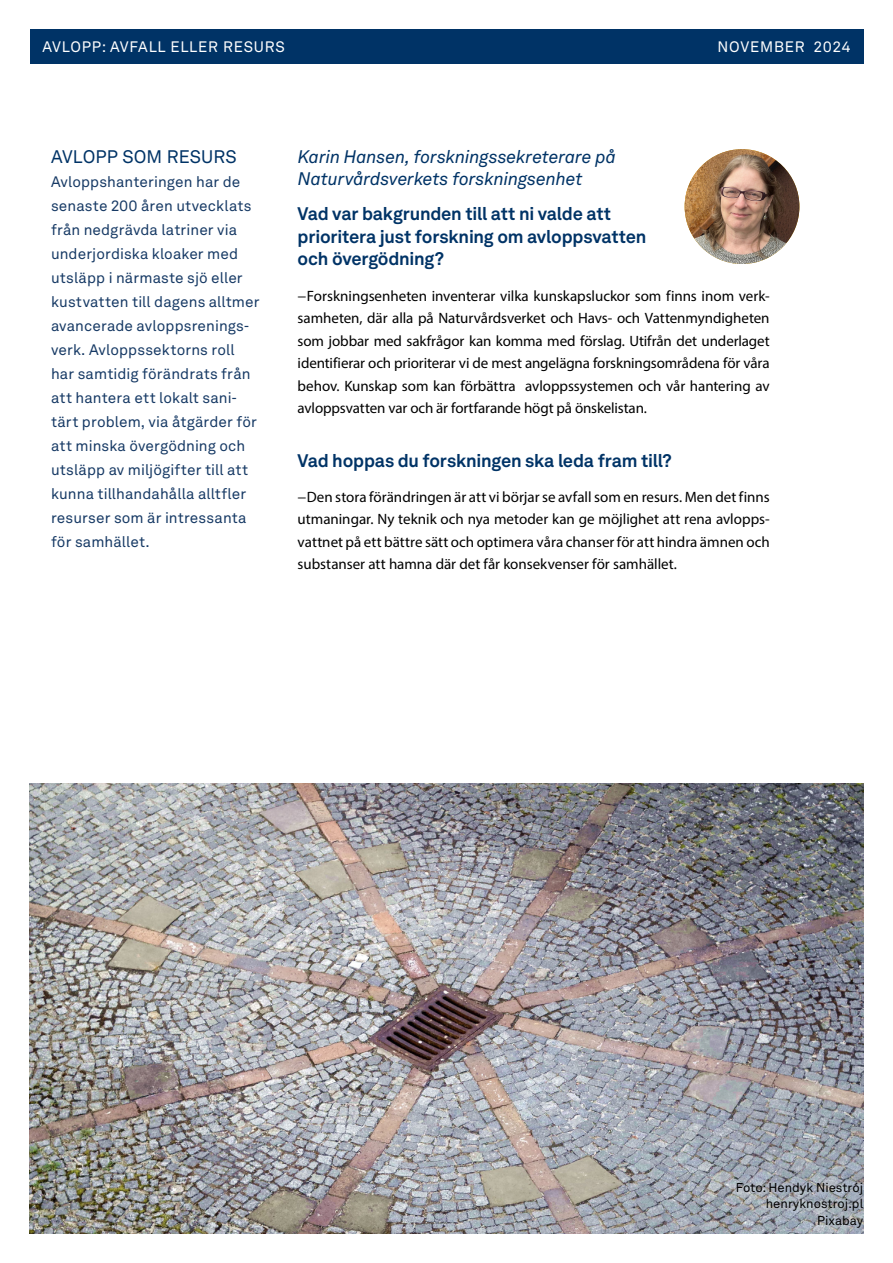
<style>
.page{position:relative;width:893px;height:1263px;background:#fff}
.page>*{position:absolute;margin:0;border:0;box-sizing:border-box;transform-origin:0 0}
.Rubrik_2{font:700 18px/22.5px "Akkurat LL";letter-spacing:-.015em;color:#036}
.Rubrik_2-2{font:italic 18px/22.5px "Akkurat LL";letter-spacing:-.015em;color:#036}
.Ingress_-_havsblå{font:18px "Akkurat LL";letter-spacing:.005em;color:#036}
.Brödtext_1{font:15px/22.5px "Myriad Pro";letter-spacing:-.005em;color:#000;text-align:justify}
.Ingress_-_havsblå-2{font:15px/24px "Akkurat LL";letter-spacing:.005em;color:#173a65}
.t1{font:15px "Akkurat LL";letter-spacing:.05em;color:#fff}
.Bildtext{font:12.75px "Akkurat LL";color:#000}
</style>
<div class="page">
<div style="left:30px;top:30px;width:833px;height:34px;background:#036"></div>
<div style="left:841px;top:952px;width:26px;height:278px;background:#fff;opacity:.75"></div>
<img style="left:685px;top:149px;width:114px;height:115px;border-radius:57px">
<img style="left:30px;top:783px;width:833px;height:450px">
<div style="left:727px;top:1173px;width:145px;height:63px;background:#fff;opacity:.75"></div>
<p class="t1" style="left:43px;top:36px;width:244px">AVLOPP: AVFALL ELLER RESURS</p>
<p class="t1" style="left:718px;top:36px;width:134px">NOVEMBER 2024</p>
<p class="Ingress_-_havsblå" style="left:51px;top:143px;width:187px">AVLOPP SOM RESURS</p>
<p class="Ingress_-_havsblå-2" style="left:51px;top:169px;width:210px">Avloppshanteringen har de senaste 200 åren utvecklats från nedgrävda latriner via underjordiska kloaker med utsläpp i närmaste sjö eller kustvatten till dagens alltmer avancerade avloppsrenings&shy;verk. Avloppssektorns roll har samtidig förändrats från att hantera ett lokalt sani&shy;tärt problem, via åtgärder för att minska övergödning och utsläpp av miljögifter till att kunna tillhandahålla alltfler resurser som är intressanta för samhället.</p>
<h2 class="Rubrik_2-2" style="left:298px;top:144px;width:320px">Karin Hansen, forskningssekreterare på<br>Naturvårdsverkets forskningsenhet</h2>
<h2 class="Rubrik_2" style="left:298px;top:202px;width:350px">Vad var bakgrunden till att ni valde att prioritera just forskning om avloppsvatten och övergödning?</h2>
<p class="Brödtext_1" style="left:298px;top:284px;width:473px">−Forskningsenheten inventerar vilka kunskapsluckor som finns inom verk&shy;samheten, där alla på Naturvårdsverket och Havs- och Vattenmyndigheten som jobbar med sakfrågor kan komma med förslag. Utifrån det underlaget identifierar och prioriterar vi de mest angelägna forskningsområdena för våra behov. Kunskap som kan förbättra avloppssystemen och vår hantering av avloppsvatten var och är fortfarande högt på önskelistan.</p>
<h2 class="Rubrik_2" style="left:298px;top:448px;width:376px">Vad hoppas du forskningen ska leda fram till?</h2>
<p class="Brödtext_1" style="left:298px;top:485px;width:473px">−Den stora förändringen är att vi börjar se avfall som en resurs. Men det finns utmaningar. Ny teknik och nya metoder kan ge möjlighet att rena avlopps&shy;vattnet på ett bättre sätt och optimera våra chanser för att hindra ämnen och substanser att hamna där det får konsekvenser för samhället.</p>
<p class="Bildtext" style="left:736px;top:1178px;width:129px">Foto: Hendyk Niestrój</p>
<p class="Bildtext" style="left:766px;top:1194px;width:99px">henryknostroj.pl</p>
<p class="Bildtext" style="left:817px;top:1211px;width:48px">Pixabay</p>
</div>
